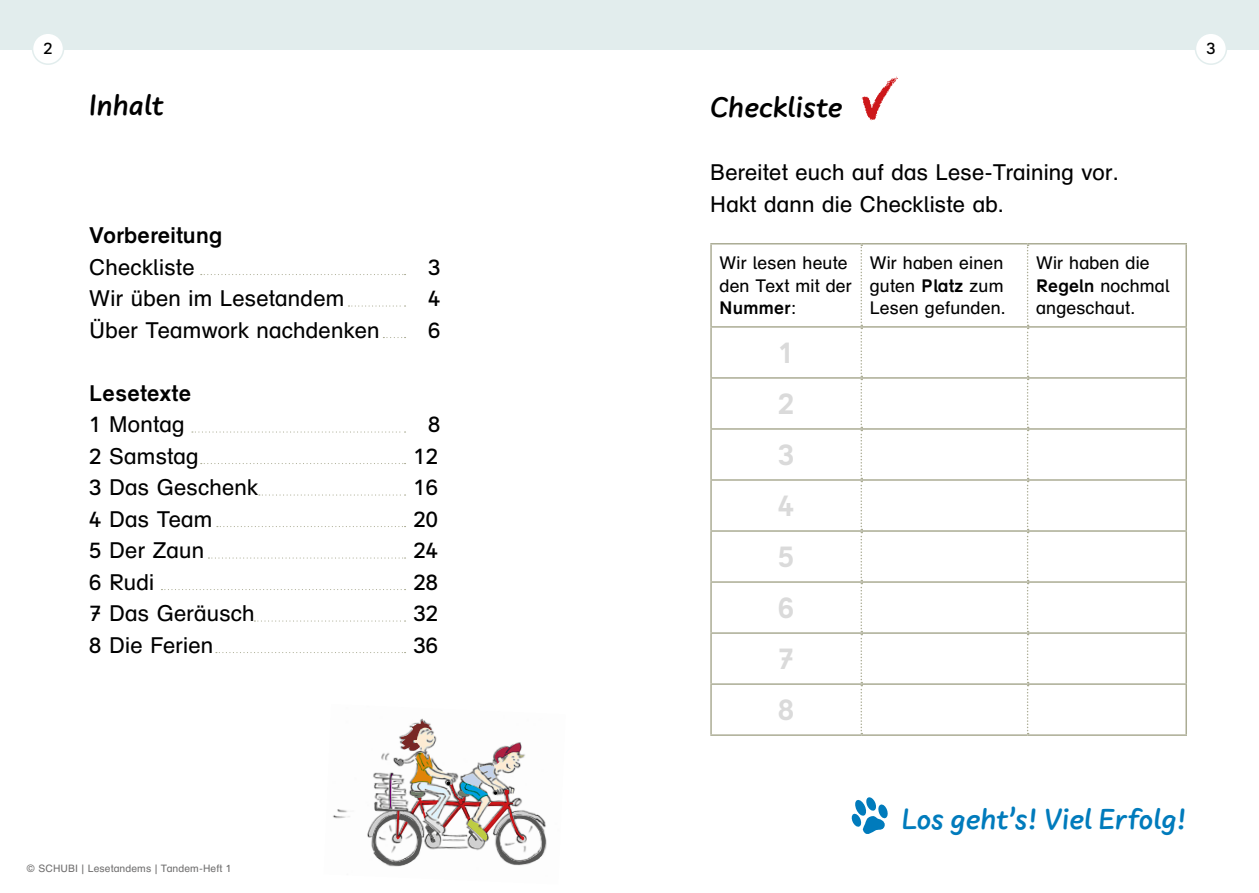
<style>
.page{position:relative;width:1259px;height:893px;background:#fff}
.page>*{position:absolute;margin:0;border:0;box-sizing:border-box;transform-origin:0 0}
.t1{font:700 30px "bs Jannis Hand 1";color:#007bbc}
.t2{font:700 30px "bs Jannis Hand 1";color:#000}
.t3{font:700 30px/51px "bs Druckschrift Gru 1";color:#dadada;text-align:justify}
.t4{font:22.5px/31.5px "bs Druckschrift Gru 1";color:#000}
.t5{font:700 22.5px "bs Druckschrift Gru 1";color:#000}
.t6{font:18px/22.5px "bs Druckschrift Gru 1";color:#000}
.t7{font:16.5px "bs Druckschrift Gru 1";color:#000}
.t8{font:10.5px "bs Druckschrift Gru 1";color:#706f6f}
.s1{font-weight:700}
</style>
<div class="page">
<div style="left:0;top:0;width:1259px;height:49px;background:#e2eded"></div>
<div style="left:1195px;top:33px;width:31px;height:31px;background:#fff;border-radius:50%"></div>
<div style="left:1194px;top:32px;width:33px;height:33px;border:2px solid #e2eded;border-radius:50%"></div>
<div style="left:33px;top:33px;width:31px;height:31px;background:#fff;border-radius:50%"></div>
<div style="left:32px;top:32px;width:32px;height:33px;border:2px solid #e2eded;border-radius:50%"></div>
<hr style="left:710px;top:243px;width:151px;height:2px;background:#abac94">
<hr style="left:710px;top:245px;width:2px;height:81px;background:#abac94">
<hr style="left:861px;top:243px;width:166px;height:2px;background:#abac94">
<hr style="left:1027px;top:243px;width:160px;height:2px;background:#abac94">
<hr style="left:1185px;top:245px;width:2px;height:81px;background:#abac94">
<hr style="left:710px;top:326px;width:151px;height:2px;background:#abac94">
<hr style="left:710px;top:328px;width:2px;height:49px;background:#abac94">
<hr style="left:861px;top:326px;width:166px;height:2px;background:#abac94">
<hr style="left:1027px;top:326px;width:160px;height:2px;background:#abac94">
<hr style="left:1185px;top:328px;width:2px;height:49px;background:#abac94">
<hr style="left:710px;top:377px;width:151px;height:2px;background:#abac94">
<hr style="left:710px;top:379px;width:2px;height:49px;background:#abac94">
<hr style="left:861px;top:377px;width:166px;height:2px;background:#abac94">
<hr style="left:1027px;top:377px;width:160px;height:2px;background:#abac94">
<hr style="left:1185px;top:379px;width:2px;height:49px;background:#abac94">
<hr style="left:710px;top:428px;width:151px;height:2px;background:#abac94">
<hr style="left:710px;top:430px;width:2px;height:49px;background:#abac94">
<hr style="left:861px;top:428px;width:166px;height:2px;background:#abac94">
<hr style="left:1027px;top:428px;width:160px;height:2px;background:#abac94">
<hr style="left:1185px;top:430px;width:2px;height:49px;background:#abac94">
<hr style="left:710px;top:479px;width:151px;height:2px;background:#abac94">
<hr style="left:710px;top:481px;width:2px;height:49px;background:#abac94">
<hr style="left:861px;top:479px;width:166px;height:2px;background:#abac94">
<hr style="left:1027px;top:479px;width:160px;height:2px;background:#abac94">
<hr style="left:1185px;top:481px;width:2px;height:49px;background:#abac94">
<hr style="left:710px;top:530px;width:151px;height:2px;background:#abac94">
<hr style="left:710px;top:532px;width:2px;height:49px;background:#abac94">
<hr style="left:861px;top:530px;width:166px;height:2px;background:#abac94">
<hr style="left:1027px;top:530px;width:160px;height:2px;background:#abac94">
<hr style="left:1185px;top:532px;width:2px;height:49px;background:#abac94">
<hr style="left:710px;top:581px;width:151px;height:2px;background:#abac94">
<hr style="left:710px;top:583px;width:2px;height:49px;background:#abac94">
<hr style="left:861px;top:581px;width:166px;height:2px;background:#abac94">
<hr style="left:1027px;top:581px;width:160px;height:2px;background:#abac94">
<hr style="left:1185px;top:583px;width:2px;height:49px;background:#abac94">
<hr style="left:710px;top:632px;width:151px;height:2px;background:#abac94">
<hr style="left:710px;top:634px;width:2px;height:49px;background:#abac94">
<hr style="left:861px;top:632px;width:166px;height:2px;background:#abac94">
<hr style="left:1027px;top:632px;width:160px;height:2px;background:#abac94">
<hr style="left:1185px;top:634px;width:2px;height:49px;background:#abac94">
<hr style="left:710px;top:683px;width:151px;height:2px;background:#abac94">
<hr style="left:710px;top:685px;width:2px;height:49px;background:#abac94">
<hr style="left:861px;top:683px;width:166px;height:2px;background:#abac94">
<hr style="left:1027px;top:683px;width:160px;height:2px;background:#abac94">
<hr style="left:1185px;top:685px;width:2px;height:49px;background:#abac94">
<hr style="left:710px;top:734px;width:151px;height:2px;background:#abac94">
<hr style="left:861px;top:734px;width:166px;height:2px;background:#abac94">
<hr style="left:1027px;top:734px;width:160px;height:2px;background:#abac94">
<svg style="left:860px;top:245px;width:2px;height:489px"></svg>
<svg style="left:1027px;top:245px;width:1px;height:489px"></svg>
<svg style="left:851px;top:797px;width:36px;height:37px"></svg>
<img style="left:861px;top:76px;width:37px;height:45px">
<img style="left:332px;top:718px;width:215px;height:149px">
<svg style="left:201px;top:274px;width:204px;height:1px"></svg>
<svg style="left:348px;top:305px;width:57px;height:2px"></svg>
<svg style="left:383px;top:337px;width:22px;height:1px"></svg>
<svg style="left:192px;top:431px;width:213px;height:2px"></svg>
<svg style="left:201px;top:463px;width:204px;height:1px"></svg>
<svg style="left:259px;top:494px;width:146px;height:2px"></svg>
<svg style="left:217px;top:526px;width:188px;height:1px"></svg>
<svg style="left:208px;top:557px;width:197px;height:2px"></svg>
<svg style="left:161px;top:589px;width:244px;height:1px"></svg>
<svg style="left:254px;top:620px;width:151px;height:2px"></svg>
<svg style="left:216px;top:652px;width:189px;height:1px"></svg>
<p class="t7" style="left:43px;top:39px;width:11px">2</p>
<p class="t7" style="left:1206px;top:39px;width:11px">3</p>
<h1 class="t2" style="left:89px;top:85px;width:76px">Inhalt</h1>
<h1 class="t2" style="left:710px;top:87px;width:134px">Checkliste</h1>
<p class="t5" style="left:89px;top:222px;width:134px">Vorbereitung</p>
<p class="t4" style="left:89px;top:251px;width:107px">Checkliste</p>
<p class="t4" style="left:428px;top:251px;width:14px">3</p>
<p class="t4" style="left:89px;top:283px;width:257px">Wir üben im Lesetandem</p>
<p class="t4" style="left:428px;top:283px;width:14px">4</p>
<p class="t4" style="left:89px;top:314px;width:292px">Über Teamwork nachdenken</p>
<p class="t4" style="left:428px;top:314px;width:14px">6</p>
<p class="t5" style="left:89px;top:379px;width:104px">Lesetexte</p>
<p class="t4" style="left:89px;top:409px;width:97px">1 Montag</p>
<p class="t4" style="left:428px;top:409px;width:14px">8</p>
<p class="t4" style="left:89px;top:440px;width:111px">2 Samstag</p>
<p class="t4" style="left:413px;top:440px;width:26px">12</p>
<p class="t4" style="left:89px;top:472px;width:171px">3 Das Geschenk</p>
<p class="t4" style="left:413px;top:472px;width:26px">16</p>
<p class="t4" style="left:89px;top:503px;width:125px">4 Das Team</p>
<p class="t4" style="left:413px;top:503px;width:26px">20</p>
<p class="t4" style="left:89px;top:535px;width:117px">5 Der Zaun</p>
<p class="t4" style="left:413px;top:535px;width:26px">24</p>
<p class="t4" style="left:89px;top:566px;width:67px">6 Rudi</p>
<p class="t4" style="left:413px;top:566px;width:26px">28</p>
<p class="t4" style="left:89px;top:598px;width:167px">7 Das Geräusch</p>
<p class="t4" style="left:413px;top:598px;width:26px">32</p>
<p class="t4" style="left:89px;top:629px;width:126px">8 Die Ferien</p>
<p class="t4" style="left:413px;top:629px;width:26px">36</p>
<p class="t8" style="left:27px;top:862px;width:207px">© SCHUBI | Lesetandems | Tandem-Heft 1</p>
<p class="t4" style="left:710px;top:157px;width:410px">Bereitet euch auf das Lese-Training vor.<br>Hakt dann die Checkliste ab.</p>
<p class="t6" style="left:719px;top:252px;width:134px">Wir lesen heute den Text mit der<br><span class="s1">Nummer</span>:</p>
<p class="t6" style="left:870px;top:252px;width:137px">Wir haben einen guten <span class="s1">Platz</span> zum<br>Lesen gefunden.</p>
<p class="t6" style="left:1036px;top:252px;width:135px">Wir haben die<br><span class="s1">Regeln</span> nochmal angeschaut.</p>
<h1 class="t3" style="left:777px;top:327px;width:18px">1<br>2<br>3<br>4<br>5<br>6<br>7<br>8</h1>
<h1 class="t1" style="left:901px;top:799px;width:287px">Los geht’s! Viel Erfolg!</h1>
</div>
